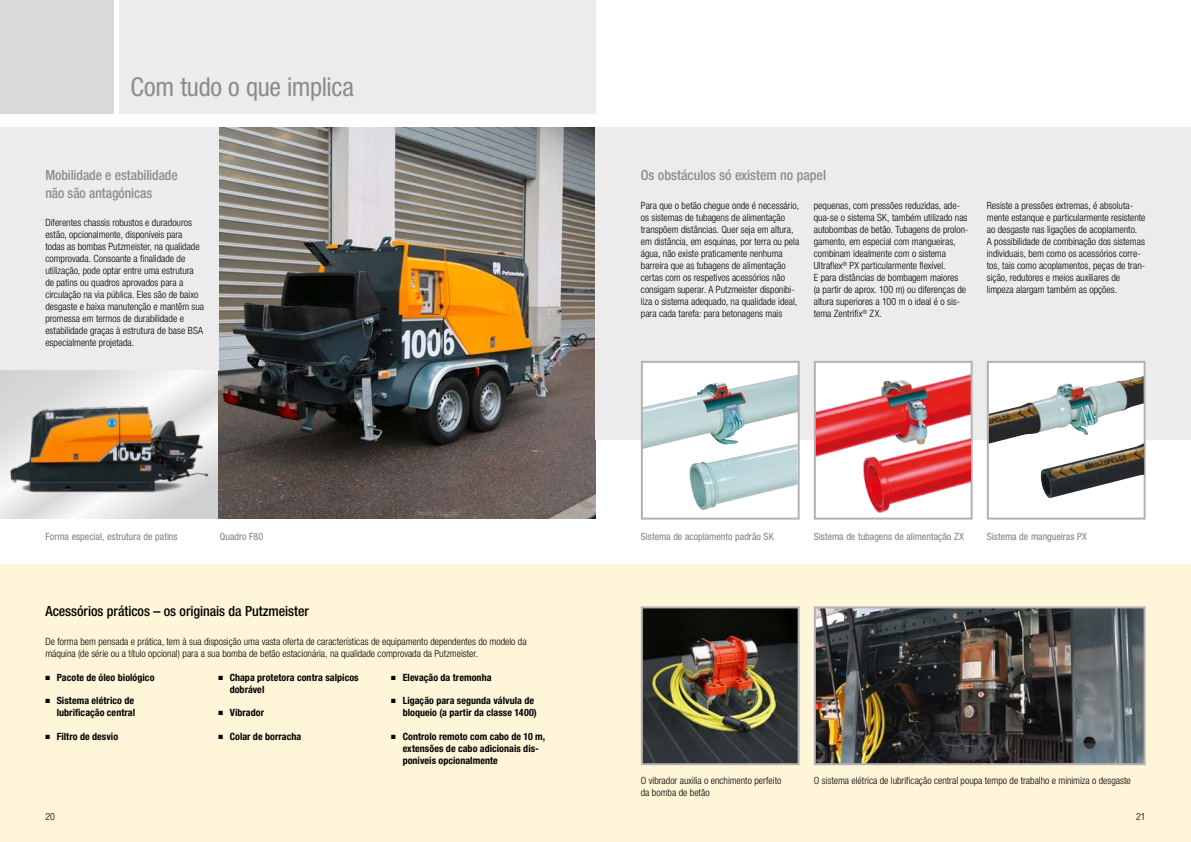
<style>
.page{position:relative;width:1191px;height:842px;background:#fff}
.page>*{position:absolute;margin:0;border:0;box-sizing:border-box;transform-origin:0 0}
.t1{font:condensed 26px "Helvetica Neue LT Pro";letter-spacing:-.015em;color:#8c8c8c}
.t2{font:500 condensed 14px/17.5px "Helvetica Neue LT Pro";letter-spacing:-.005em;color:#8c8c8c}
.t3{font:500 condensed 14px "Helvetica Neue LT Pro";letter-spacing:-.005em;color:#000}
.t4{font:300 condensed 10px/12px "Helvetica Neue LT Pro";color:#000}
.t5{font:700 condensed 10px/12px "Helvetica Neue LT Pro";letter-spacing:.005em;color:#000;text-align:right}
.t6{font:condensed 10px "Helvetica Neue LT Pro";color:#808080}
</style>
<div class="page">
<img style="left:218px;top:128px;width:377px;height:390px">
<div style="left:595px;top:128px;width:596px;height:312px;background:#ececed"></div>
<div style="left:119px;top:0;width:476px;height:113px;background:#ececed"></div>
<div style="left:0;top:0;width:113px;height:113px;background:#dadada"></div>
<div style="left:642px;top:362px;width:156px;height:157px;background:#fff"></div>
<img style="left:644px;top:375px;width:152px;height:74px">
<div style="left:641px;top:361px;width:158px;height:159px;border:2px solid #b1b2b3"></div>
<img style="left:688px;top:444px;width:109px;height:66px">
<img style="left:817px;top:364px;width:152px;height:93px">
<div style="left:814px;top:361px;width:158px;height:159px;border:2px solid #b1b2b3"></div>
<img style="left:857px;top:438px;width:113px;height:76px">
<div style="left:987px;top:362px;width:157px;height:157px;background:#fff"></div>
<img style="left:989px;top:376px;width:153px;height:68px">
<div style="left:986px;top:361px;width:159px;height:159px;border:2px solid #b1b2b3"></div>
<img style="left:1039px;top:443px;width:105px;height:56px">
<div style="left:0;top:128px;width:218px;height:242px;background:#ececed"></div>
<div style="left:0;top:564px;width:1191px;height:278px;background:#fff5d8"></div>
<img style="left:644px;top:609px;width:152px;height:153px">
<div style="left:641px;top:606px;width:158px;height:159px;border:2px solid #b1b2b3"></div>
<img style="left:817px;top:609px;width:325px;height:153px">
<div style="left:814px;top:606px;width:331px;height:159px;border:2px solid #b1b2b3"></div>
<img style="left:0;top:391px;width:213px;height:112px">
<h1 class="t1" style="left:130px;top:72px;width:225px">Com tudo o que implica</h1>
<h2 class="t2" style="left:45px;top:166px;width:134px">Mobilidade e estabilidade não são antagónicas</h2>
<p class="t4" style="left:45px;top:216px;width:160px">Diferentes chassis robustos e duradouros estão, opcionalmente, disponíveis para todas as bombas Putzmeister, na qualidade comprovada. Consoante a finalidade de utilização, pode optar entre uma estrutura de patins ou quadros aprovados para a circulação na via pública. Eles são de baixo desgaste e baixa manutenção e mantêm sua promessa em termos de durabilidade e estabilidade graças à estrutura de base BSA especialmente projetada.</p>
<h2 class="t2" style="left:641px;top:166px;width:187px">Os obstáculos só existem no papel</h2>
<p class="t4" style="left:641px;top:200px;width:160px">Para que o betão chegue onde é necessário, os sistemas de tubagens de alimentação transpõem distâncias. Quer seja em altura, em distância, em esquinas, por terra ou pela água, não existe praticamente nenhuma barreira que as tubagens de alimentação certas com os respetivos acessórios não consigam superar. A Putzmeister disponibi&shy;liza o sistema adequado, na qualidade ideal, para cada tarefa: para betonagens mais</p>
<p class="t4" style="left:814px;top:200px;width:156px">pequenas, com pressões reduzidas, ade&shy;qua-se o sistema SK, também utilizado nas autobombas de betão. Tubagens de prolon&shy;gamento, em especial com mangueiras, combinam idealmente com o sistema Ultraflex<sup>®</sup> PX particularmente flexível.<br>E para distâncias de bombagem maiores<br>(a partir de aprox. 100 m) ou diferenças de altura superiores a 100 m o ideal é o sis&shy;tema Zentrifix<sup>®</sup> ZX.</p>
<p class="t4" style="left:986px;top:200px;width:160px">Resiste a pressões extremas, é absoluta&shy;mente estanque e particularmente resistente ao desgaste nas ligações de acoplamento.<br>A possibilidade de combinação dos sistemas individuais, bem como os acessórios corre&shy;tos, tais como acoplamentos, peças de tran&shy;sição, redutores e meios auxiliares de limpeza alargam também as opções.</p>
<p class="t6" style="left:45px;top:531px;width:134px">Forma especial, estrutura de patins</p>
<p class="t6" style="left:220px;top:531px;width:45px">Quadro F80</p>
<p class="t6" style="left:641px;top:531px;width:134px">Sistema de acoplamento padrão SK</p>
<p class="t6" style="left:814px;top:531px;width:152px">Sistema de tubagens de alimentação ZX</p>
<p class="t6" style="left:986px;top:531px;width:102px">Sistema de mangueiras PX</p>
<h2 class="t3" style="left:45px;top:603px;width:265px">Acessórios práticos – os originais da Putzmeister</h2>
<p class="t4" style="left:45px;top:635px;width:483px">De forma bem pensada e prática, tem à sua disposição uma vasta oferta de características de equipamento dependentes do modelo da máquina (de série ou a título opcional) para a sua bomba de betão estacionária, na qualidade comprovada da Putzmeister.</p>
<p class="t5" style="left:45px;top:671px;width:111px">■ Pacote de óleo biológico</p>
<p class="t5" style="left:45px;top:695px;width:91px">■ Sistema elétrico de lubrificação central</p>
<p class="t5" style="left:45px;top:730px;width:74px">■ Filtro de desvio</p>
<p class="t5" style="left:391px;top:671px;width:102px">■ Elevação da tremonha</p>
<p class="t5" style="left:391px;top:695px;width:147px">■ Ligação para segunda válvula de bloqueio (a partir da classe 1400)</p>
<p class="t5" style="left:403px;top:730px;width:144px;text-align:left;text-indent:-11px">■ Controlo remoto com cabo de 10 m, extensões de cabo adicionais dis&shy;poníveis opcionalmente</p>
<p class="t5" style="left:230px;top:671px;width:130px;text-align:left;text-indent:-11px">■ Chapa protetora contra salpicos dobrável</p>
<p class="t5" style="left:218px;top:707px;width:47px">■ Vibrador</p>
<p class="t5" style="left:218px;top:730px;width:84px">■ Colar de borracha</p>
<p class="t4" style="left:641px;top:774px;width:142px">O vibrador auxilia o enchimento perfeito da bomba de betão</p>
<p class="t4" style="left:814px;top:774px;width:318px">O sistema elétrica de lubrificação central poupa tempo de trabalho e minimiza o desgaste</p>
<p class="t4" style="left:45px;top:810px;width:11px">20</p>
<p class="t4" style="left:1136px;top:810px;width:11px">21</p>
</div>
